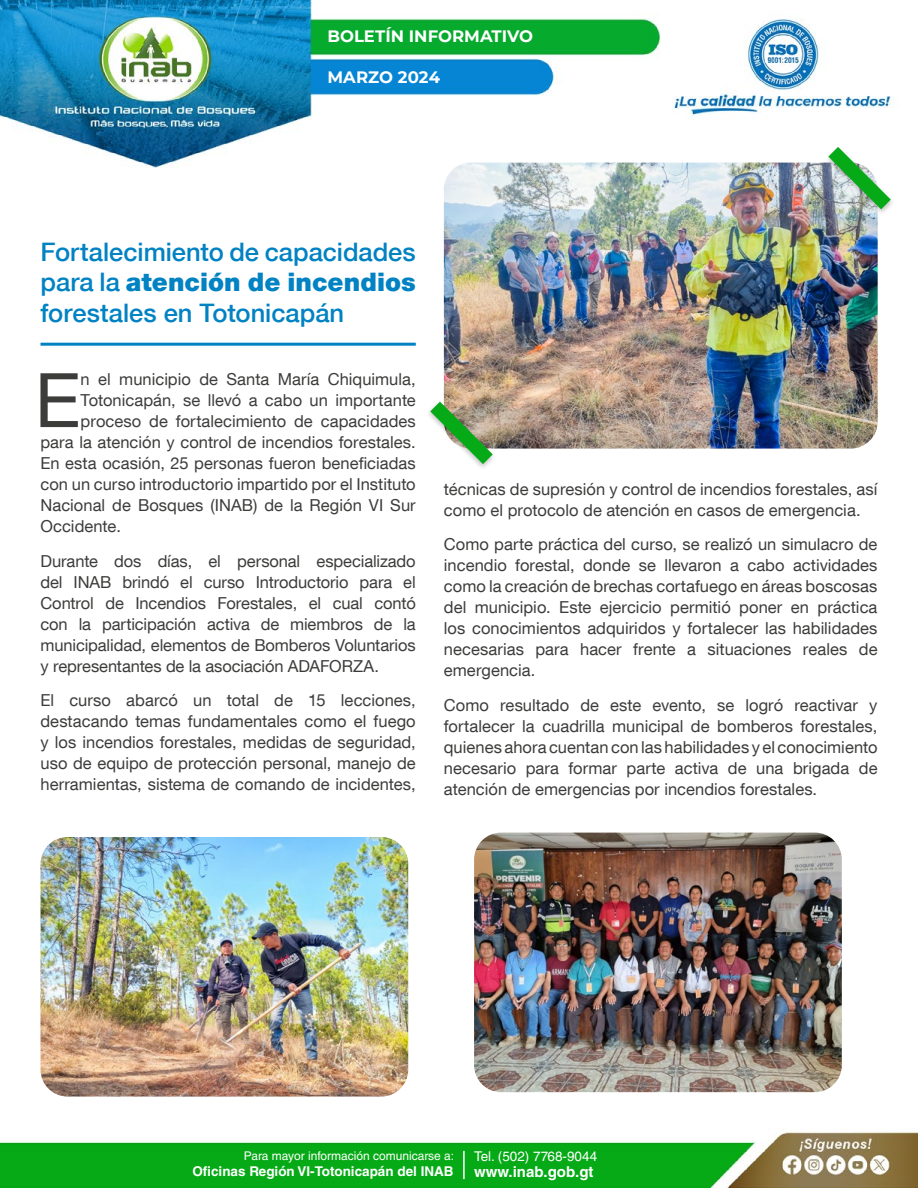
<style>
.page{position:relative;width:918px;height:1188px;background:#fff}
.page>*{position:absolute;margin:0;border:0;box-sizing:border-box;transform-origin:0 0}
.t1{font:75.3px "Helvetica Neue LT Com";color:#3c3c3b}
.t2{font:500 25.5px/30.6px "Helvetica Neue LT Com";color:#0082c3;text-align:justify}
.t3{font:16.5px/21px "Helvetica Neue LT Com";letter-spacing:.005em;color:#3c3c3b;text-align:justify}
.t4{font:700 16.5px "Montserrat";color:#fff}
.t5{font:700 15px "Helvetica LT Std";color:#fff}
.t6{font:700 13.5px "Helvetica LT Std";color:#fff}
.t7{font:13.5px "Helvetica LT Std";color:#fff}
.t8{font:12px "Helvetica LT Std";color:#fff}
.s1{font-weight:900}
</style>
<div class="page">
<img style="left:0;top:0;width:918px;height:1188px">
<hr style="left:463px;top:1151px;width:2px;height:28px;background:#fff">
<img style="left:444px;top:163px;width:434px;height:286px">
<hr style="left:40px;top:343px;width:376px;height:3px;background:#0082c3">
<div style="left:824px;top:145px;width:71px;height:71px;background:#000;opacity:.25"></div>
<svg style="left:828px;top:147px;width:63px;height:62px"></svg>
<div style="left:426px;top:400px;width:71px;height:71px;background:#000;opacity:.25"></div>
<svg style="left:430px;top:402px;width:63px;height:62px"></svg>
<img style="left:40px;top:837px;width:368px;height:260px">
<img style="left:474px;top:833px;width:368px;height:259px">
<p class="t4" style="left:327px;top:24px;width:207px">BOLETÍN INFORMATIVO</p>
<p class="t4" style="left:327px;top:66px;width:114px">MARZO 2024</p>
<h2 class="t2" style="left:40px;top:236px;width:377px">Fortalecimiento de capacidades para la <span class="s1">atención de incendios </span>forestales en Totonicapán</h2>
<h1 class="t1" style="left:35px;top:354px;width:48px">E</h1>
<p class="t3" style="left:81px;top:368px;width:337px">n el municipio de Santa María Chiquimula,</p>
<p class="t3" style="left:81px;top:389px;width:337px">Totonicapán, se llevó a cabo un importante</p>
<p class="t3" style="left:81px;top:410px;width:337px">proceso de fortalecimiento de capacidades</p>
<p class="t3" style="left:41px;top:431px;width:377px">para la atención y control de incendios forestales.</p>
<p class="t3" style="left:41px;top:452px;width:377px">En esta ocasión, 25 personas fueron beneficiadas</p>
<p class="t3" style="left:41px;top:473px;width:377px">con un curso introductorio impartido por el Instituto</p>
<p class="t3" style="left:41px;top:494px;width:377px">Nacional de Bosques (INAB) de la Región VI Sur</p>
<p class="t3" style="left:41px;top:515px;width:82px">Occidente.</p>
<p class="t3" style="left:41px;top:550px;width:377px">Durante dos días, el personal especializado del INAB brindó el curso Introductorio para el Control de Incendios Forestales, el cual contó con la participación activa de miembros de la municipalidad, elementos de Bomberos Voluntarios y representantes de la asociación ADAFORZA.</p>
<p class="t3" style="left:41px;top:689px;width:377px">El curso abarcó un total de 15 lecciones, destacando temas fundamentales como el fuego y los incendios forestales, medidas de seguridad, uso de equipo de protección personal, manejo de herramientas, sistema de comando de incidentes,</p>
<p class="t3" style="left:444px;top:478px;width:435px">técnicas de supresión y control de incendios forestales, así como el protocolo de atención en casos de emergencia.</p>
<p class="t3" style="left:444px;top:534px;width:435px">Como parte práctica del curso, se realizó un simulacro de incendio forestal, donde se llevaron a cabo actividades como la creación de brechas cortafuego en áreas boscosas del municipio. Este ejercicio permitió poner en práctica los conocimientos adquiridos y fortalecer las habilidades necesarias para hacer frente a situaciones reales de emergencia.</p>
<p class="t3" style="left:444px;top:694px;width:435px">Como resultado de este evento, se logró reactivar y fortalecer la cuadrilla municipal de bomberos forestales, quienes ahora cuentan con las habilidades y el conocimiento necesario para formar parte activa de una brigada de atención de emergencias por incendios forestales.</p>
<p class="t8" style="left:244px;top:1149px;width:212px">Para mayor información comunicarse a:</p>
<p class="t6" style="left:192px;top:1164px;width:263px">Oficinas Región VI-Totonicapán del INAB</p>
<p class="t7" style="left:474px;top:1148px;width:125px">Tel. (502) 7768-9044</p>
<p class="t5" style="left:474px;top:1163px;width:121px">www.inab.gob.gt</p>
</div>
